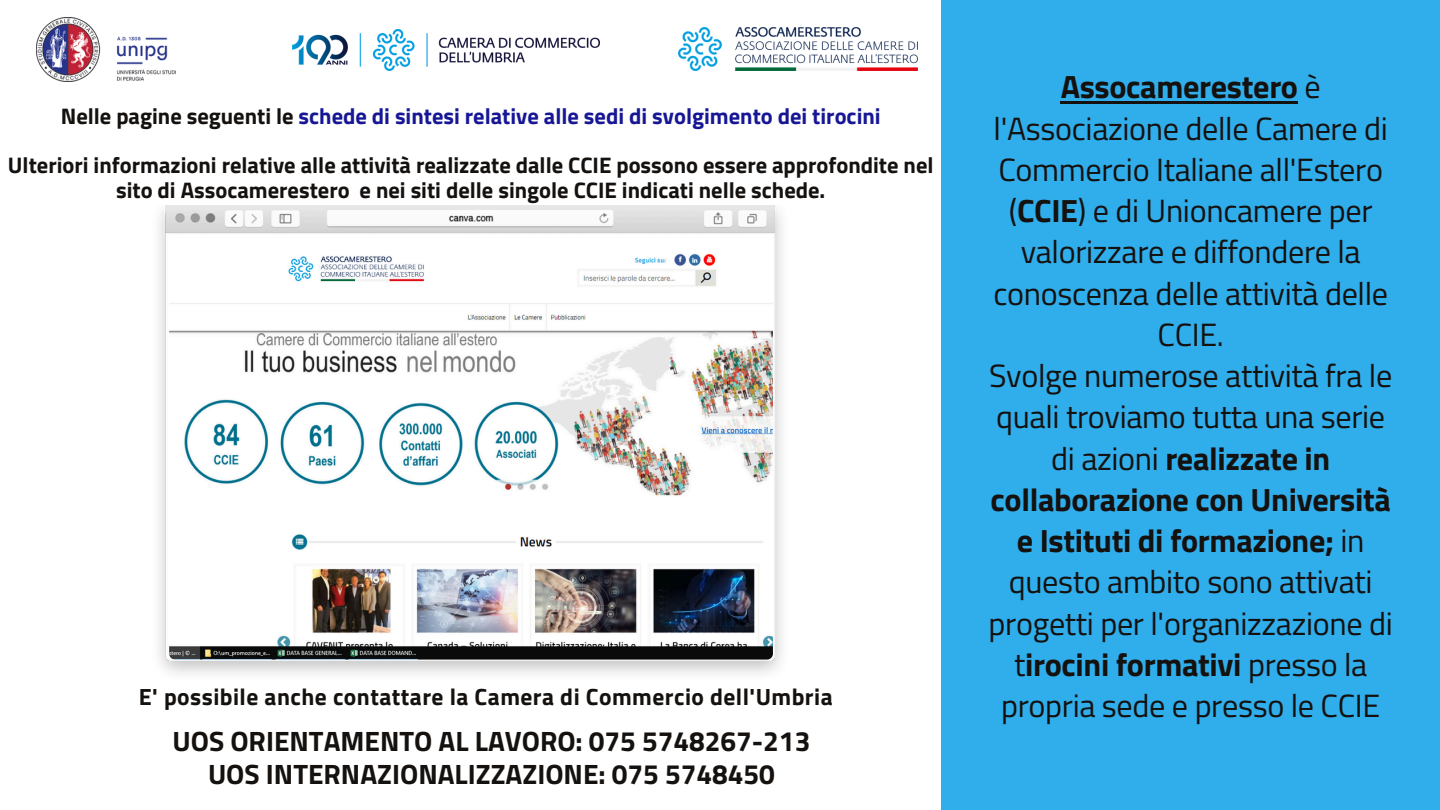
<style>
.page{position:relative;width:1440px;height:810px;background:#fff}
.page>*{position:absolute;margin:0;border:0;box-sizing:border-box;transform-origin:0 0}
.t1{font:32.2px/41.2px "Titillium Web";letter-spacing:-.01em;color:#14110f;text-align:center}
.t2{font:700 28px/33px "Titillium Web";color:#14110f;text-align:center}
.t3{font:700 23.5px "Titillium Web";letter-spacing:.02em;color:#14110f}
.t4{font:700 22.5px/24.8px "Titillium Web";color:#14110f;text-align:center}
.t5{font:700 22.5px "Titillium Web";color:#171796}
.s1{color:#14110f}
.s2{font-weight:700}
</style>
<div class="page">
<div style="left:942px;top:0;width:498px;height:810px;background:#30adeb"></div>
<img style="left:158px;top:206px;width:624px;height:468px">
<img style="left:169px;top:235px;width:604px;height:424px">
<img style="left:678px;top:27px;width:239px;height:44px">
<img style="left:36px;top:17px;width:140px;height:64px">
<hr style="left:1061px;top:101px;width:237px;height:3px;background:#14110f">
<img style="left:293px;top:30px;width:306px;height:41px">
<p class="t5" style="left:61px;top:99px;width:821px"><span class="s1">Nelle pagine seguenti le</span> schede di sintesi relative alle sedi di svolgimento dei tirocini</p>
<p class="t4" style="left:8px;top:152px;width:927px">Ulteriori informazioni relative alle attività realizzate dalle CCIE possono essere approfondite nel sito di Assocamerestero e nei siti delle singole CCIE indicati nelle schede.</p>
<p class="t3" style="left:139px;top:678px;width:695px">E' possibile anche contattare la Camera di Commercio dell'Umbria</p>
<p class="t2" style="left:172px;top:724px;width:639px">UOS ORIENTAMENTO AL LAVORO: 075 5748267-213<br>UOS INTERNAZIONALIZZAZIONE: 075 5748450</p>
<p class="t1" style="left:989px;top:66px;width:406px"><span class="s2">Assocamerestero</span> è l'Associazione delle Camere di<br>Commercio Italiane all'Estero (<span class="s2">CCIE</span>) e di Unioncamere per valorizzare e diffondere la conoscenza delle attività delle<br>CCIE.<br>Svolge numerose attività fra le quali troviamo tutta una serie di azioni <span class="s2">realizzate in collaborazione con Università e Istituti di formazione;</span> in questo ambito sono attivati progetti per l'organizzazione di t<span class="s2">irocini formativi</span> presso la propria sede e presso le CCIE</p>
</div>
